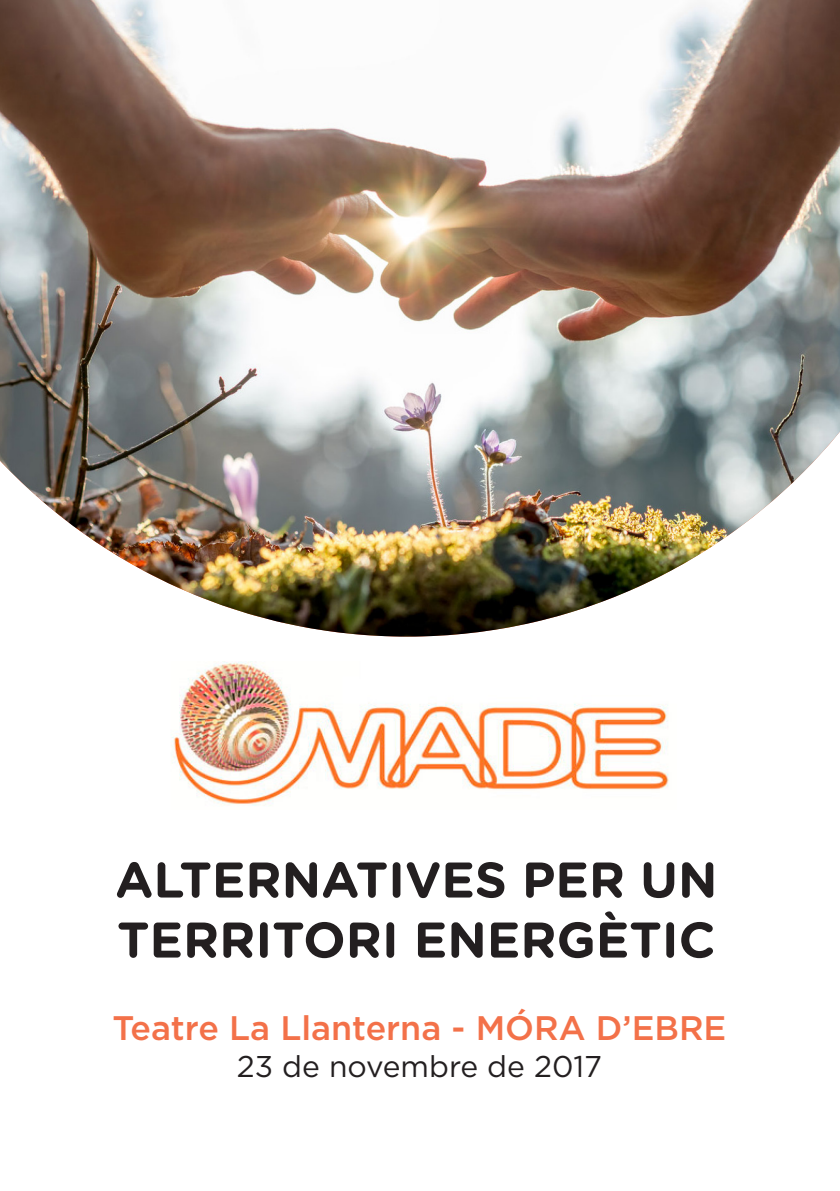
<style>
.page{position:relative;width:840px;height:1191px;background:#fff}
.page>*{position:absolute;margin:0;border:0;box-sizing:border-box;transform-origin:0 0}
.t1{font:700 50px/60px "Gotham Rounded";color:#231f20}
.t2{font:500 34px "Gotham HTF";color:#f37149}
.t3{font:30px "Gotham HTF";color:#231f20}
</style>
<div class="page">
<img style="left:171px;top:661px;width:498px;height:145px">
<img style="left:0;top:0;width:839px;height:636px">
<p class="t1" style="left:115px;top:847px;width:603px">ALTERNATIVES PER UN<br>TERRITORI ENERGÈTIC</p>
<p class="t2" style="left:112px;top:1008px;width:615px">Teatre La Llanterna - MÓRA D’EBRE</p>
<p class="t3" style="left:237px;top:1049px;width:366px">23 de novembre de 2017</p>
</div>
